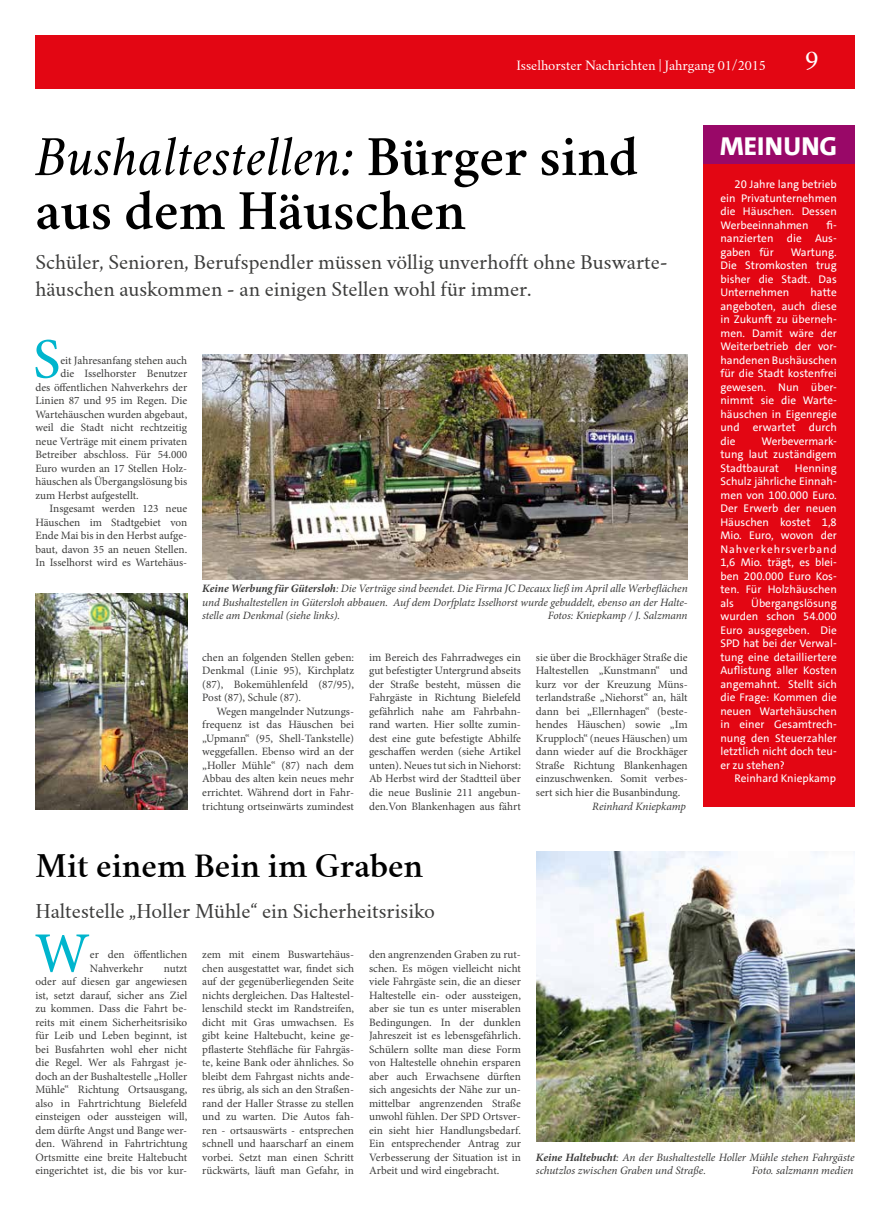
<style>
.page{position:relative;width:890px;height:1219px;background:#fff}
.page>*{position:absolute;margin:0;border:0;box-sizing:border-box;transform-origin:0 0}
.t1{font:500 56.88px "Minion Pro";color:#00b5cd}
.t2{font:600 50px/54px "Crimson Text";color:#000}
.t3{font:600 31.25px "Crimson Text";color:#000}
.t4{font:800 26.25px "SPD The Sans";letter-spacing:.005em;color:#fff}
.t5{font:25px "Crimson Text";color:#fff}
.t6{font:18.75px/27px "Crimson Text";color:#3c3c3b}
.t7{font:12.5px "Crimson Text";color:#fff}
.t8{font:italic 11.38px "Minion Pro";letter-spacing:-.005em;color:#3c3c3b}
.t9{font:11.25px/13.5px "Minion Pro";color:#3c3c3b;text-align:justify}
.t10{font:11.25px/13.5px "SPD The Sans";color:#fff;text-align:justify}
.t11{font:italic 11.25px/13.5px "Minion Pro";letter-spacing:-.01em;color:#3c3c3b}
.s1{font-weight:400;font-style:italic}
.s2{font-weight:700}
.s3{font-size:11.38px}
</style>
<div class="page">
<div style="left:35px;top:35px;width:819px;height:54px;background:#e30613"></div>
<img style="left:202px;top:354px;width:485px;height:225px">
<img style="left:536px;top:852px;width:318px;height:290px">
<img style="left:35px;top:594px;width:152px;height:216px">
<div style="left:702px;top:125px;width:152px;height:39px;background:#990868"></div>
<div style="left:702px;top:164px;width:152px;height:643px;background:#e30613"></div>
<p class="t7" style="left:516px;top:58px;width:251px">Isselhorster Nachrichten | Jahrgang 01/2015</p>
<h3 class="t5" style="left:804px;top:46px;width:16px">9</h3>
<h2 class="t2" style="left:35px;top:130px;width:604px"><span class="s1">Bushaltestellen:</span> Bürger sind aus dem Häuschen</h2>
<h3 class="t6" style="left:35px;top:249px;width:634px">Schüler, Senioren, Berufspendler müssen völlig unverhofft ohne Buswarte&shy;häuschen auskommen - an einigen Stellen wohl für immer.</h3>
<h1 class="t1" style="left:33px;top:321px;width:29px">S</h1>
<p class="t9" style="left:60px;top:354px;width:128px">eit Jahresanfang stehen auch</p>
<p class="t9" style="left:60px;top:367px;width:128px">die Isselhorster Benutzer</p>
<p class="t9" style="left:35px;top:381px;width:153px">des öffentlichen Nahverkehrs der</p>
<p class="t9" style="left:35px;top:394px;width:153px">Linien 87 und 95 im Regen. Die</p>
<p class="t9" style="left:35px;top:408px;width:153px">Wartehäuschen wurden abgebaut,</p>
<p class="t9" style="left:35px;top:421px;width:153px">weil die Stadt nicht rechtzeitig</p>
<p class="t9" style="left:35px;top:435px;width:153px">neue Verträge mit einem privaten</p>
<p class="t9" style="left:35px;top:448px;width:153px">Betreiber abschloss. Für 54.000</p>
<p class="t9" style="left:35px;top:462px;width:153px">Euro wurden an 17 Stellen Holz-</p>
<p class="t9" style="left:35px;top:475px;width:153px">häuschen als Übergangslösung bis</p>
<p class="t9" style="left:35px;top:489px;width:105px">zum Herbst aufgestellt.</p>
<p class="t9" style="left:50px;top:502px;width:139px">Insgesamt werden 123 neue</p>
<p class="t9" style="left:35px;top:516px;width:153px">Häuschen im Stadtgebiet von</p>
<p class="t9" style="left:35px;top:529px;width:153px">Ende Mai bis in den Herbst aufge-</p>
<p class="t9" style="left:35px;top:543px;width:153px">baut, davon 35 an neuen Stellen.</p>
<p class="t9" style="left:35px;top:556px;width:153px">In Isselhorst wird es Wartehäus-</p>
<p class="t8" style="left:202px;top:581px;width:487px"><span class="s2">Keine Werbung für Gütersloh</span>: Die Verträge sind beendet. Die Firma JC Decaux ließ im April alle Werbeflächen</p>
<p class="t11" style="left:202px;top:596px;width:487px"><span class="s3">und Bushaltestellen in Gütersloh abbauen.</span> Auf dem Dorfplatz Isselhorst wurde gebuddelt, ebenso an der Halte&shy;stelle am Denkmal (siehe links).</p>
<p class="t11" style="left:548px;top:609px;width:141px">Fotos: Kniepkamp / J. Salzmann</p>
<p class="t9" style="left:202px;top:651px;width:153px">chen an folgenden Stellen geben:<br>Denkmal (Linie 95), Kirchplatz (87), Bokemühlenfeld (87/95), Post (87), Schule (87).</p>
<p class="t9" style="left:202px;top:705px;width:153px;text-indent:14px">Wegen mangelnder Nutzungs&shy;frequenz ist das Häuschen bei „Upmann“ (95, Shell-Tankstelle) weggefallen. Ebenso wird an der „Holler Mühle“ (87) nach dem Abbau des alten kein neues mehr errichtet. Während dort in Fahr&shy;trichtung ortseinwärts zumindest</p>
<p class="t9" style="left:369px;top:651px;width:153px">im Bereich des Fahrradweges ein gut befestigter Untergrund abseits der Straße besteht, müssen die Fahrgäste in Richtung Bielefeld gefährlich nahe am Fahrbahn&shy;rand warten. Hier sollte zumin&shy;dest eine gute befestigte Abhilfe geschaffen werden (siehe Artikel unten). Neues tut sich in Niehorst:<br>Ab Herbst wird der Stadtteil über die neue Buslinie 211 angebun&shy;den.Von Blankenhagen aus fährt</p>
<p class="t9" style="left:536px;top:651px;width:153px">sie über die Brockhäger Straße die Haltestellen „Kunstmann“ und kurz vor der Kreuzung Müns&shy;terlandstraße „Niehorst“ an, hält dann bei „Ellernhagen“ (beste&shy;hendes Häuschen) sowie „Im Krupploch“ (neues Häuschen) um dann wieder auf die Brockhäger Straße Richtung Blankenhagen einzuschwenken. Somit verbes&shy;sert sich hier die Busanbindung.</p>
<p class="t11" style="left:592px;top:799px;width:95px">Reinhard Kniepkamp</p>
<h3 class="t4" style="left:720px;top:129px;width:118px">MEINUNG</h3>
<p class="t10" style="left:720px;top:178px;width:118px;text-indent:14px">20 Jahre lang betrieb ein Privatunternehmen die Häuschen. Dessen Werbeeinnahmen</p>
<p class="t10" style="left:720px;top:218px;width:118px;text-indent:106px">fi&shy;nanzierten die Aus&shy;gaben für</p>
<p class="t10" style="left:720px;top:245px;width:118px;text-indent:70px">Wartung.<br>Die Stromkosten trug bisher die Stadt. Das Unternehmen</p>
<p class="t10" style="left:720px;top:286px;width:118px;text-indent:90px">hatte angeboten, auch diese in Zukunft zu überneh&shy;men. Damit wäre der Weiterbetrieb der vor&shy;handenen Bushäuschen für die Stadt kostenfrei gewesen. Nun über&shy;nimmt sie die Warte&shy;häuschen in Eigenregie und erwartet durch die</p>
<p class="t10" style="left:720px;top:434px;width:118px;text-indent:41px">Werbevermark&shy;tung laut zuständigem Stadtbaurat</p>
<p class="t10" style="left:720px;top:461px;width:118px;text-indent:74px">Henning Schulz jährliche Einnah&shy;men von 100.000 Euro.<br>Der Erwerb der neuen Häuschen kostet 1,8<br>Mio. Euro, wovon der Nahverkehrsverband 1,6 Mio. trägt, es blei&shy;ben 200.000 Euro Kos&shy;ten. Für Holzhäuschen als</p>
<p class="t10" style="left:720px;top:596px;width:118px;text-indent:31px">Übergangslösung wurden schon 54.000<br>Euro ausgegeben. Die SPD hat bei der Verwal&shy;tung eine detailliertere Auflistung aller Kosten angemahnt. Stellt sich die Frage: Kommen die neuen Wartehäuschen in einer Gesamtrech&shy;nung den Steuerzahler letztlich nicht doch teu&shy;er zu stehen?</p>
<p class="t10" style="left:734px;top:772px;width:103px">Reinhard Kniepkamp</p>
<h3 class="t3" style="left:35px;top:847px;width:389px">Mit einem Bein im Graben</h3>
<h3 class="t6" style="left:35px;top:897px;width:401px">Haltestelle „Holler Mühle“ ein Sicherheitsrisiko</h3>
<h1 class="t1" style="left:35px;top:915px;width:57px">W</h1>
<p class="t9" style="left:90px;top:948px;width:99px">er den öffentlichen<br>Nahverkehr</p>
<p class="t9" style="left:202px;top:948px;width:153px">zem mit einem Buswartehäus&shy;chen ausgestattet war, findet sich auf der gegenüberliegenden Seite nichts dergleichen. Das Haltestel&shy;lenschild steckt im Randstreifen, dicht mit Gras umwachsen. Es gibt keine Haltebucht, keine ge&shy;pflasterte Stehfläche für Fahrgäs&shy;te, keine Bank oder ähnliches. So bleibt dem Fahrgast nichts ande&shy;res übrig, als sich an den Straßen&shy;rand der Haller Strasse zu stellen und zu warten. Die Autos fah&shy;ren - ortsauswärts - entsprechen schnell und haarscharf an einem vorbei. Setzt man einen Schritt rückwärts, läuft man Gefahr, in</p>
<p class="t9" style="left:369px;top:948px;width:153px">den angrenzenden Graben zu rut&shy;schen. Es mögen vielleicht nicht viele Fahrgäste sein, die an dieser Haltestelle ein- oder aussteigen, aber sie tun es unter miserablen Bedingungen. In der dunklen Jahreszeit ist es lebensgefährlich.<br>Schülern sollte man diese Form von Haltestelle ohnehin ersparen aber auch Erwachsene dürften sich angesichts der Nähe zur un&shy;mittelbar angrenzenden Straße unwohl fühlen. Der SPD Ortsver&shy;ein sieht hier Handlungsbedarf.<br>Ein entsprechender Antrag zur Verbesserung der Situation ist in Arbeit und wird eingebracht.</p>
<p class="t9" style="left:35px;top:961px;width:153px;text-indent:128px">nutzt oder auf diesen gar angewiesen ist, setzt darauf, sicher ans Ziel zu kommen. Dass die Fahrt be&shy;reits mit einem Sicherheitsrisiko für Leib und Leben beginnt, ist bei Busfahrten wohl eher nicht die Regel. Wer als Fahrgast je&shy;doch an der Bushaltestelle „Holler Mühle“ Richtung Ortsausgang, also in Fahrtrichtung Bielefeld einsteigen oder aussteigen will, dem dürfte Angst und Bange wer&shy;den. Während in Fahrtrichtung Ortsmitte eine breite Haltebucht eingerichtet ist, die bis vor kur-</p>
<p class="t11" style="left:536px;top:1150px;width:320px"><span class="s2">Keine Haltebucht</span>: An der Bushaltestelle Holler Mühle stehen Fahrgäste schutzlos zwischen Graben und Straße.</p>
<p class="t11" style="left:751px;top:1164px;width:103px">Foto. salzmann medien</p>
</div>
